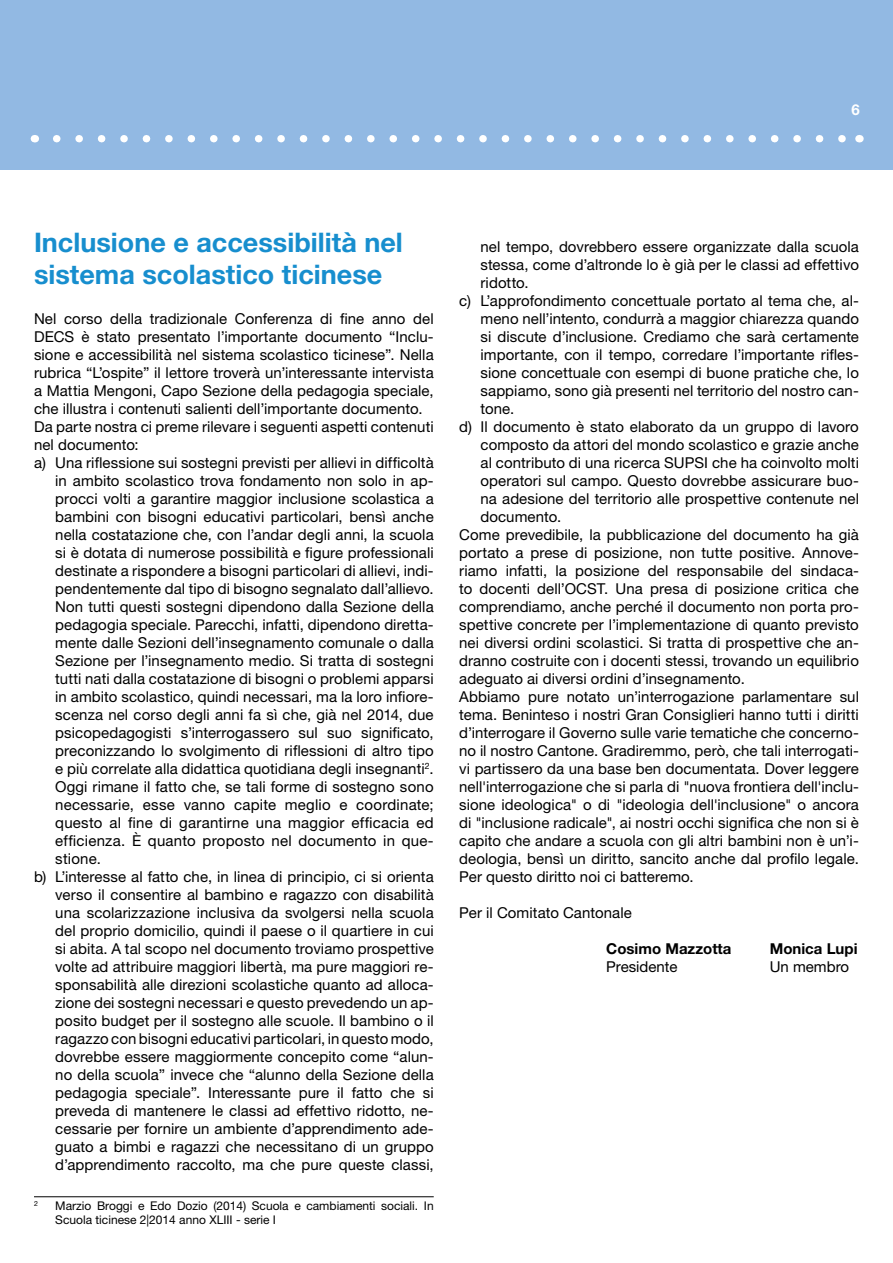
<style>
.page{position:relative;width:893px;height:1263px;background:#fff}
.page>*{position:absolute;margin:0;border:0;box-sizing:border-box;transform-origin:0 0}
.t1{font:700 27px/32.4px "Helvetica Neue LT Pro";color:#178ece}
.t2{font:15px "Helvetica Neue LT Pro";letter-spacing:.005em;color:#000}
.t3{font:700 15px "Helvetica Neue LT Pro";color:#000}
.t4{font:700 15px "Helvetica Neue LT Pro";color:#fff}
.t5{font:12px/14.4px "Helvetica Neue LT Pro";color:#000}
.t6{font:7.05px "Helvetica Neue LT Pro";color:#000}
</style>
<div class="page">
<div style="left:0;top:0;width:893px;height:170px;background:#92b9e3"></div>
<svg style="left:57px;top:135px;width:789px;height:7px"></svg>
<hr style="left:34px;top:1196px;width:400px;height:1px;background:#000">
<p class="t4" style="left:851px;top:101px;width:10px">6</p>
<h1 class="t1" style="left:34px;top:226px;width:370px">Inclusione e accessibilità nel sistema scolastico ticinese</h1>
<p class="t2" style="left:34px;top:309px;width:401px">Nel corso della tradizionale Conferenza di fine anno del</p>
<p class="t2" style="left:34px;top:327px;width:401px">DECS è stato presentato l’importante documento “Inclu-</p>
<p class="t2" style="left:34px;top:345px;width:401px">sione e accessibilità nel sistema scolastico ticinese”. Nella</p>
<p class="t2" style="left:34px;top:363px;width:401px">rubrica “L’ospite” il lettore troverà un’interessante intervista</p>
<p class="t2" style="left:34px;top:381px;width:401px">a Mattia Mengoni, Capo Sezione della pedagogia speciale,</p>
<p class="t2" style="left:34px;top:399px;width:390px">che illustra i contenuti salienti dell’importante documento.</p>
<p class="t2" style="left:34px;top:417px;width:401px">Da parte nostra ci preme rilevare i seguenti aspetti contenuti</p>
<p class="t2" style="left:34px;top:435px;width:106px">nel documento:</p>
<p class="t2" style="left:34px;top:453px;width:401px">a) Una riflessione sui sostegni previsti per allievi in difficoltà</p>
<p class="t2" style="left:55px;top:471px;width:380px">in ambito scolastico trova fondamento non solo in ap-</p>
<p class="t2" style="left:55px;top:489px;width:380px">procci volti a garantire maggior inclusione scolastica a</p>
<p class="t2" style="left:55px;top:507px;width:380px">bambini con bisogni educativi particolari, bensì anche</p>
<p class="t2" style="left:55px;top:525px;width:380px">nella costatazione che, con l’andar degli anni, la scuola</p>
<p class="t2" style="left:55px;top:543px;width:380px">si è dotata di numerose possibilità e figure professionali</p>
<p class="t2" style="left:55px;top:561px;width:380px">destinate a rispondere a bisogni particolari di allievi, indi-</p>
<p class="t2" style="left:55px;top:579px;width:380px">pendentemente dal tipo di bisogno segnalato dall’allievo.</p>
<p class="t2" style="left:55px;top:597px;width:380px">Non tutti questi sostegni dipendono dalla Sezione della</p>
<p class="t2" style="left:55px;top:615px;width:380px">pedagogia speciale. Parecchi, infatti, dipendono diretta-</p>
<p class="t2" style="left:55px;top:633px;width:380px">mente dalle Sezioni dell’insegnamento comunale o dalla</p>
<p class="t2" style="left:55px;top:651px;width:380px">Sezione per l’insegnamento medio. Si tratta di sostegni</p>
<p class="t2" style="left:55px;top:669px;width:380px">tutti nati dalla costatazione di bisogni o problemi apparsi</p>
<p class="t2" style="left:55px;top:687px;width:380px">in ambito scolastico, quindi necessari, ma la loro infiore-</p>
<p class="t2" style="left:55px;top:705px;width:380px">scenza nel corso degli anni fa sì che, già nel 2014, due</p>
<p class="t2" style="left:55px;top:723px;width:380px">psicopedagogisti s’interrogassero sul suo significato,</p>
<p class="t2" style="left:55px;top:741px;width:380px">preconizzando lo svolgimento di riflessioni di altro tipo</p>
<p class="t2" style="left:55px;top:759px;width:380px">e più correlate alla didattica quotidiana degli insegnanti<sup>2</sup>.</p>
<p class="t2" style="left:55px;top:777px;width:380px">Oggi rimane il fatto che, se tali forme di sostegno sono</p>
<p class="t2" style="left:55px;top:795px;width:380px">necessarie, esse vanno capite meglio e coordinate;</p>
<p class="t2" style="left:55px;top:813px;width:380px">questo al fine di garantirne una maggior efficacia ed</p>
<p class="t2" style="left:55px;top:831px;width:380px">efficienza. È quanto proposto nel documento in que-</p>
<p class="t2" style="left:55px;top:849px;width:47px">stione.</p>
<p class="t2" style="left:34px;top:867px;width:401px">b) L’interesse al fatto che, in linea di principio, ci si orienta</p>
<p class="t2" style="left:55px;top:885px;width:380px">verso il consentire al bambino e ragazzo con disabilità</p>
<p class="t2" style="left:55px;top:903px;width:380px">una scolarizzazione inclusiva da svolgersi nella scuola</p>
<p class="t2" style="left:55px;top:921px;width:380px">del proprio domicilio, quindi il paese o il quartiere in cui</p>
<p class="t2" style="left:55px;top:939px;width:380px">si abita. A tal scopo nel documento troviamo prospettive</p>
<p class="t2" style="left:55px;top:957px;width:380px">volte ad attribuire maggiori libertà, ma pure maggiori re-</p>
<p class="t2" style="left:55px;top:975px;width:380px">sponsabilità alle direzioni scolastiche quanto ad alloca-</p>
<p class="t2" style="left:55px;top:993px;width:380px">zione dei sostegni necessari e questo prevedendo un ap-</p>
<p class="t2" style="left:55px;top:1011px;width:380px">posito budget per il sostegno alle scuole. Il bambino o il</p>
<p class="t2" style="left:55px;top:1029px;width:380px">ragazzo con bisogni educativi particolari, in questo modo,</p>
<p class="t2" style="left:55px;top:1047px;width:380px">dovrebbe essere maggiormente concepito come “alun-</p>
<p class="t2" style="left:55px;top:1065px;width:380px">no della scuola” invece che “alunno della Sezione della</p>
<p class="t2" style="left:55px;top:1083px;width:380px">pedagogia speciale”. Interessante pure il fatto che si</p>
<p class="t2" style="left:55px;top:1101px;width:380px">preveda di mantenere le classi ad effettivo ridotto, ne-</p>
<p class="t2" style="left:55px;top:1119px;width:380px">cessarie per fornire un ambiente d’apprendimento ade-</p>
<p class="t2" style="left:55px;top:1137px;width:380px">guato a bimbi e ragazzi che necessitano di un gruppo</p>
<p class="t2" style="left:55px;top:1155px;width:380px">d’apprendimento raccolto, ma che pure queste classi,</p>
<p class="t6" style="left:34px;top:1199px;width:5px">2</p>
<p class="t5" style="left:55px;top:1198px;width:380px">Marzio Broggi e Edo Dozio (2014) Scuola e cambiamenti sociali. In<br>Scuola ticinese 2|2014 anno XLIII - serie I</p>
<p class="t2" style="left:480px;top:237px;width:380px">nel tempo, dovrebbero essere organizzate dalla scuola</p>
<p class="t2" style="left:480px;top:255px;width:380px">stessa, come d’altronde lo è già per le classi ad effettivo</p>
<p class="t2" style="left:480px;top:273px;width:50px">ridotto.</p>
<p class="t2" style="left:459px;top:291px;width:401px">c) L’approfondimento concettuale portato al tema che, al-</p>
<p class="t2" style="left:480px;top:309px;width:380px">meno nell’intento, condurrà a maggior chiarezza quando</p>
<p class="t2" style="left:480px;top:327px;width:380px">si discute d’inclusione. Crediamo che sarà certamente</p>
<p class="t2" style="left:480px;top:345px;width:380px">importante, con il tempo, corredare l’importante rifles-</p>
<p class="t2" style="left:480px;top:363px;width:380px">sione concettuale con esempi di buone pratiche che, lo</p>
<p class="t2" style="left:480px;top:381px;width:380px">sappiamo, sono già presenti nel territorio del nostro can-</p>
<p class="t2" style="left:480px;top:399px;width:35px">tone.</p>
<p class="t2" style="left:459px;top:417px;width:401px">d) Il documento è stato elaborato da un gruppo di lavoro</p>
<p class="t2" style="left:480px;top:435px;width:380px">composto da attori del mondo scolastico e grazie anche</p>
<p class="t2" style="left:480px;top:453px;width:380px">al contributo di una ricerca SUPSI che ha coinvolto molti</p>
<p class="t2" style="left:480px;top:471px;width:380px">operatori sul campo. Questo dovrebbe assicurare buo-</p>
<p class="t2" style="left:480px;top:489px;width:380px">na adesione del territorio alle prospettive contenute nel</p>
<p class="t2" style="left:480px;top:507px;width:82px">documento.</p>
<p class="t2" style="left:459px;top:525px;width:401px">Come prevedibile, la pubblicazione del documento ha già</p>
<p class="t2" style="left:459px;top:543px;width:401px">portato a prese di posizione, non tutte positive. Annove-</p>
<p class="t2" style="left:459px;top:561px;width:401px">riamo infatti, la posizione del responsabile del sindaca-</p>
<p class="t2" style="left:459px;top:579px;width:401px">to docenti dell’OCST. Una presa di posizione critica che</p>
<p class="t2" style="left:459px;top:597px;width:401px">comprendiamo, anche perché il documento non porta pro-</p>
<p class="t2" style="left:459px;top:615px;width:401px">spettive concrete per l’implementazione di quanto previsto</p>
<p class="t2" style="left:459px;top:633px;width:401px">nei diversi ordini scolastici. Si tratta di prospettive che an-</p>
<p class="t2" style="left:459px;top:651px;width:401px">dranno costruite con i docenti stessi, trovando un equilibrio</p>
<p class="t2" style="left:459px;top:669px;width:287px">adeguato ai diversi ordini d’insegnamento.</p>
<p class="t2" style="left:459px;top:687px;width:401px">Abbiamo pure notato un’interrogazione parlamentare sul</p>
<p class="t2" style="left:459px;top:705px;width:401px">tema. Beninteso i nostri Gran Consiglieri hanno tutti i diritti</p>
<p class="t2" style="left:459px;top:723px;width:401px">d’interrogare il Governo sulle varie tematiche che concerno-</p>
<p class="t2" style="left:459px;top:741px;width:401px">no il nostro Cantone. Gradiremmo, però, che tali interrogati-</p>
<p class="t2" style="left:459px;top:759px;width:401px">vi partissero da una base ben documentata. Dover leggere</p>
<p class="t2" style="left:459px;top:777px;width:401px">nell'interrogazione che si parla di "nuova frontiera dell'inclu-</p>
<p class="t2" style="left:459px;top:795px;width:401px">sione ideologica" o di "ideologia dell'inclusione" o ancora</p>
<p class="t2" style="left:459px;top:813px;width:401px">di "inclusione radicale", ai nostri occhi significa che non si è</p>
<p class="t2" style="left:459px;top:831px;width:401px">capito che andare a scuola con gli altri bambini non è un’i-</p>
<p class="t2" style="left:459px;top:849px;width:401px">deologia, bensì un diritto, sancito anche dal profilo legale.</p>
<p class="t2" style="left:459px;top:867px;width:236px">Per questo diritto noi ci batteremo.</p>
<p class="t2" style="left:459px;top:903px;width:174px">Per il Comitato Cantonale</p>
<p class="t3" style="left:606px;top:939px;width:127px">Cosimo Mazzotta</p>
<p class="t3" style="left:770px;top:939px;width:89px">Monica Lupi</p>
<p class="t2" style="left:606px;top:957px;width:73px">Presidente</p>
<p class="t2" style="left:770px;top:957px;width:81px">Un membro</p>
</div>
